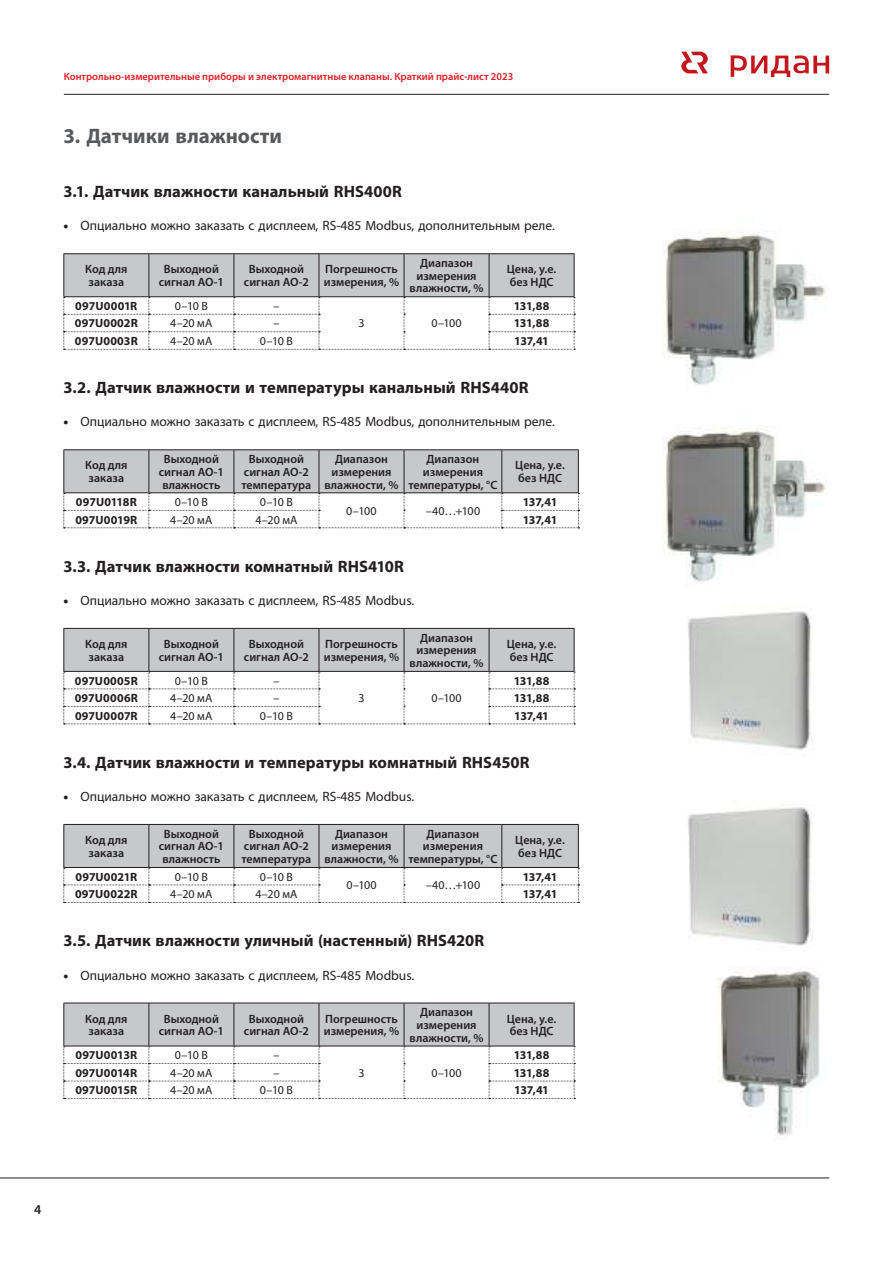
<style>
.page{position:relative;width:893px;height:1263px;background:#fff}
.page>*{position:absolute;margin:0;border:0;box-sizing:border-box;transform-origin:0 0}
.t1{font:700 21px "Myriad Pro";color:#58595b}
.t2{font:700 16.5px "Myriad Pro";letter-spacing:.005em;color:#231f20}
.t3{font:13.5px "Myriad Pro";color:#231f20}
.t4{font:600 13.5px "Myriad Pro";color:#231f20}
.t5{font:600 12px/12.8px "Myriad Pro";color:#231f20;text-align:center}
.t6{font:700 12px "Myriad Pro";color:#231f20}
.t7{font:12px "Myriad Pro";letter-spacing:-.005em;color:#231f20}
.t8{font:600 10.5px "Myriad Pro";color:#ed1c24}
.s1{font-weight:900}
</style>
<div class="page">
<hr style="left:64px;top:94px;width:765px;height:1px;background:#231f20">
<hr style="left:0;top:1177px;width:829px;height:1px;background:#231f20">
<svg style="left:731px;top:55px;width:98px;height:22px"></svg>
<svg style="left:681px;top:52px;width:27px;height:21px"></svg>
<hr style="left:63px;top:253px;width:86px;height:1px;background:#231f20">
<hr style="left:149px;top:253px;width:85px;height:1px;background:#231f20">
<hr style="left:234px;top:253px;width:85px;height:1px;background:#231f20">
<hr style="left:319px;top:253px;width:85px;height:1px;background:#231f20">
<hr style="left:404px;top:253px;width:85px;height:1px;background:#231f20">
<hr style="left:489px;top:253px;width:85px;height:1px;background:#231f20">
<svg style="left:63px;top:254px;width:512px;height:96px"></svg>
<hr style="left:63px;top:449px;width:86px;height:1px;background:#231f20">
<hr style="left:149px;top:449px;width:85px;height:1px;background:#231f20">
<hr style="left:234px;top:449px;width:85px;height:1px;background:#231f20">
<hr style="left:319px;top:449px;width:85px;height:1px;background:#231f20">
<hr style="left:404px;top:449px;width:98px;height:1px;background:#231f20">
<hr style="left:502px;top:449px;width:77px;height:1px;background:#231f20">
<svg style="left:63px;top:450px;width:516px;height:78px"></svg>
<svg style="left:63px;top:628px;width:512px;height:96px"></svg>
<svg style="left:63px;top:824px;width:516px;height:79px"></svg>
<svg style="left:63px;top:1003px;width:512px;height:96px"></svg>
<img style="left:662px;top:232px;width:165px;height:153px">
<img style="left:662px;top:427px;width:165px;height:155px">
<img style="left:688px;top:611px;width:125px;height:139px">
<img style="left:688px;top:807px;width:125px;height:139px">
<img style="left:717px;top:968px;width:103px;height:168px">
<p class="t8" style="left:64px;top:73px;width:451px">Контрольно-измерительные приборы и электромагнитные клапаны. Краткий прайс-лист 2023</p>
<h1 class="t1" style="left:63px;top:128px;width:220px">3. Датчики влажности</h1>
<h2 class="t2" style="left:63px;top:185px;width:340px">3.1. Датчик влажности канальный RHS400R</h2>
<p class="t3" style="left:63px;top:221px;width:493px"><span class="s1">•</span> Опциально можно заказать с дисплеем, RS-485 Modbus, дополнительным реле.</p>
<p class="t5" style="left:85px;top:264px;width:44px;text-align:left">Код для заказа</p>
<p class="t5" style="left:159px;top:264px;width:67px">Выходной сигнал AO-1</p>
<p class="t5" style="left:244px;top:264px;width:67px">Выходной сигнал AO-2</p>
<p class="t5" style="left:324px;top:264px;width:77px;text-align:left">Погрешность измерения, %</p>
<p class="t5" style="left:410px;top:258px;width:75px">Диапазон измерения влажности, %</p>
<p class="t5" style="left:507px;top:264px;width:51px;text-align:left">Цена, у.е. без НДС</p>
<p class="t6" style="left:75px;top:301px;width:64px">097U0001R</p>
<p class="t7" style="left:175px;top:301px;width:34px">0–10 В</p>
<p class="t7" style="left:273px;top:301px;width:7px">–</p>
<p class="t7" style="left:358px;top:319px;width:8px">3</p>
<p class="t7" style="left:431px;top:319px;width:32px">0–100</p>
<p class="t6" style="left:514px;top:301px;width:37px">131,88</p>
<p class="t6" style="left:75px;top:319px;width:64px">097U0002R</p>
<p class="t7" style="left:170px;top:319px;width:44px">4–20 мА</p>
<p class="t7" style="left:273px;top:319px;width:7px">–</p>
<p class="t6" style="left:514px;top:319px;width:37px">131,88</p>
<p class="t6" style="left:75px;top:336px;width:64px">097U0003R</p>
<p class="t7" style="left:170px;top:336px;width:44px">4–20 мА</p>
<p class="t7" style="left:260px;top:336px;width:34px">0–10 B</p>
<p class="t6" style="left:514px;top:336px;width:36px">137,41</p>
<h2 class="t2" style="left:63px;top:381px;width:467px">3.2. Датчик влажности и температуры канальный RHS440R</h2>
<p class="t3" style="left:63px;top:417px;width:493px"><span class="s1">•</span> Опциально можно заказать с дисплеем, RS-485 Modbus, дополнительным реле.</p>
<p class="t5" style="left:85px;top:460px;width:44px;text-align:left">Код для заказа</p>
<p class="t5" style="left:159px;top:454px;width:67px">Выходной сигнал AO-1 влажность</p>
<p class="t5" style="left:242px;top:454px;width:71px">Выходной сигнал AO-2 температура</p>
<p class="t5" style="left:325px;top:454px;width:75px">Диапазон измерения влажности, %</p>
<p class="t5" style="left:408px;top:454px;width:90px">Диапазон измерения температуры, °С</p>
<p class="t5" style="left:515px;top:460px;width:51px;text-align:left">Цена, у.е. без НДС</p>
<p class="t6" style="left:76px;top:497px;width:62px">097U0118R</p>
<p class="t7" style="left:175px;top:497px;width:34px">0–10 B</p>
<p class="t7" style="left:260px;top:497px;width:34px">0–10 B</p>
<p class="t7" style="left:346px;top:506px;width:32px">0–100</p>
<p class="t7" style="left:426px;top:506px;width:56px">–40…+100</p>
<p class="t6" style="left:523px;top:497px;width:36px">137,41</p>
<p class="t6" style="left:75px;top:515px;width:64px">097U0019R</p>
<p class="t7" style="left:170px;top:515px;width:44px">4–20 мА</p>
<p class="t7" style="left:255px;top:515px;width:44px">4–20 мА</p>
<p class="t6" style="left:523px;top:515px;width:36px">137,41</p>
<h2 class="t2" style="left:63px;top:560px;width:342px">3.3. Датчик влажности комнатный RHS410R</h2>
<p class="t3" style="left:63px;top:595px;width:352px"><span class="s1">•</span> Опциально можно заказать с дисплеем, RS-485 Modbus.</p>
<p class="t5" style="left:85px;top:639px;width:44px;text-align:left">Код для заказа</p>
<p class="t5" style="left:159px;top:639px;width:67px">Выходной сигнал AO-1</p>
<p class="t5" style="left:244px;top:639px;width:67px">Выходной сигнал AO-2</p>
<p class="t5" style="left:324px;top:639px;width:77px;text-align:left">Погрешность измерения, %</p>
<p class="t5" style="left:410px;top:632px;width:75px">Диапазон измерения влажности, %</p>
<p class="t5" style="left:507px;top:639px;width:51px;text-align:left">Цена, у.е. без НДС</p>
<p class="t6" style="left:75px;top:676px;width:64px">097U0005R</p>
<p class="t7" style="left:175px;top:676px;width:34px">0–10 В</p>
<p class="t7" style="left:273px;top:676px;width:7px">–</p>
<p class="t7" style="left:358px;top:694px;width:8px">3</p>
<p class="t7" style="left:431px;top:694px;width:32px">0–100</p>
<p class="t6" style="left:514px;top:676px;width:37px">131,88</p>
<p class="t6" style="left:75px;top:694px;width:65px">097U0006R</p>
<p class="t7" style="left:170px;top:694px;width:44px">4–20 мА</p>
<p class="t7" style="left:273px;top:694px;width:7px">–</p>
<p class="t6" style="left:514px;top:694px;width:37px">131,88</p>
<p class="t6" style="left:75px;top:711px;width:64px">097U0007R</p>
<p class="t7" style="left:170px;top:711px;width:44px">4–20 мА</p>
<p class="t7" style="left:260px;top:711px;width:34px">0–10 B</p>
<p class="t6" style="left:514px;top:711px;width:36px">137,41</p>
<h2 class="t2" style="left:63px;top:756px;width:468px">3.4. Датчик влажности и температуры комнатный RHS450R</h2>
<p class="t3" style="left:63px;top:791px;width:352px"><span class="s1">•</span> Опциально можно заказать с дисплеем, RS-485 Modbus.</p>
<p class="t5" style="left:85px;top:835px;width:44px;text-align:left">Код для заказа</p>
<p class="t5" style="left:159px;top:828px;width:67px">Выходной сигнал AO-1 влажность</p>
<p class="t5" style="left:242px;top:828px;width:71px">Выходной сигнал AO-2 температура</p>
<p class="t5" style="left:325px;top:828px;width:75px">Диапазон измерения влажности, %</p>
<p class="t5" style="left:408px;top:828px;width:90px">Диапазон измерения температуры, °С</p>
<p class="t5" style="left:515px;top:835px;width:51px;text-align:left">Цена, у.е. без НДС</p>
<p class="t6" style="left:76px;top:872px;width:63px">097U0021R</p>
<p class="t7" style="left:175px;top:872px;width:34px">0–10 B</p>
<p class="t7" style="left:260px;top:872px;width:34px">0–10 B</p>
<p class="t7" style="left:346px;top:881px;width:32px">0–100</p>
<p class="t7" style="left:426px;top:881px;width:56px">–40…+100</p>
<p class="t6" style="left:523px;top:872px;width:36px">137,41</p>
<p class="t6" style="left:75px;top:890px;width:64px">097U0022R</p>
<p class="t7" style="left:170px;top:890px;width:44px">4–20 мА</p>
<p class="t7" style="left:255px;top:890px;width:44px">4–20 мА</p>
<p class="t6" style="left:523px;top:890px;width:36px">137,41</p>
<h2 class="t2" style="left:63px;top:935px;width:422px">3.5. Датчик влажности уличный (настенный) RHS420R</h2>
<p class="t3" style="left:63px;top:970px;width:352px"><span class="s1">•</span> Опциально можно заказать с дисплеем, RS-485 Modbus.</p>
<p class="t5" style="left:85px;top:1013px;width:44px;text-align:left">Код для заказа</p>
<p class="t5" style="left:159px;top:1013px;width:67px">Выходной сигнал AO-1</p>
<p class="t5" style="left:244px;top:1013px;width:67px">Выходной сигнал AO-2</p>
<p class="t5" style="left:324px;top:1013px;width:77px;text-align:left">Погрешность измерения, %</p>
<p class="t5" style="left:410px;top:1007px;width:75px">Диапазон измерения влажности, %</p>
<p class="t5" style="left:507px;top:1013px;width:51px;text-align:left">Цена, у.е. без НДС</p>
<p class="t6" style="left:75px;top:1051px;width:63px">097U0013R</p>
<p class="t7" style="left:175px;top:1051px;width:34px">0–10 В</p>
<p class="t7" style="left:273px;top:1051px;width:7px">–</p>
<p class="t7" style="left:358px;top:1068px;width:8px">3</p>
<p class="t7" style="left:431px;top:1068px;width:32px">0–100</p>
<p class="t6" style="left:514px;top:1051px;width:37px">131,88</p>
<p class="t6" style="left:75px;top:1068px;width:63px">097U0014R</p>
<p class="t7" style="left:170px;top:1068px;width:44px">4–20 мА</p>
<p class="t7" style="left:273px;top:1068px;width:7px">–</p>
<p class="t6" style="left:514px;top:1068px;width:37px">131,88</p>
<p class="t6" style="left:75px;top:1086px;width:63px">097U0015R</p>
<p class="t7" style="left:170px;top:1086px;width:44px">4–20 мА</p>
<p class="t7" style="left:260px;top:1086px;width:34px">0–10 B</p>
<p class="t6" style="left:514px;top:1086px;width:36px">137,41</p>
<p class="t4" style="left:34px;top:1205px;width:9px">4</p>
</div>
